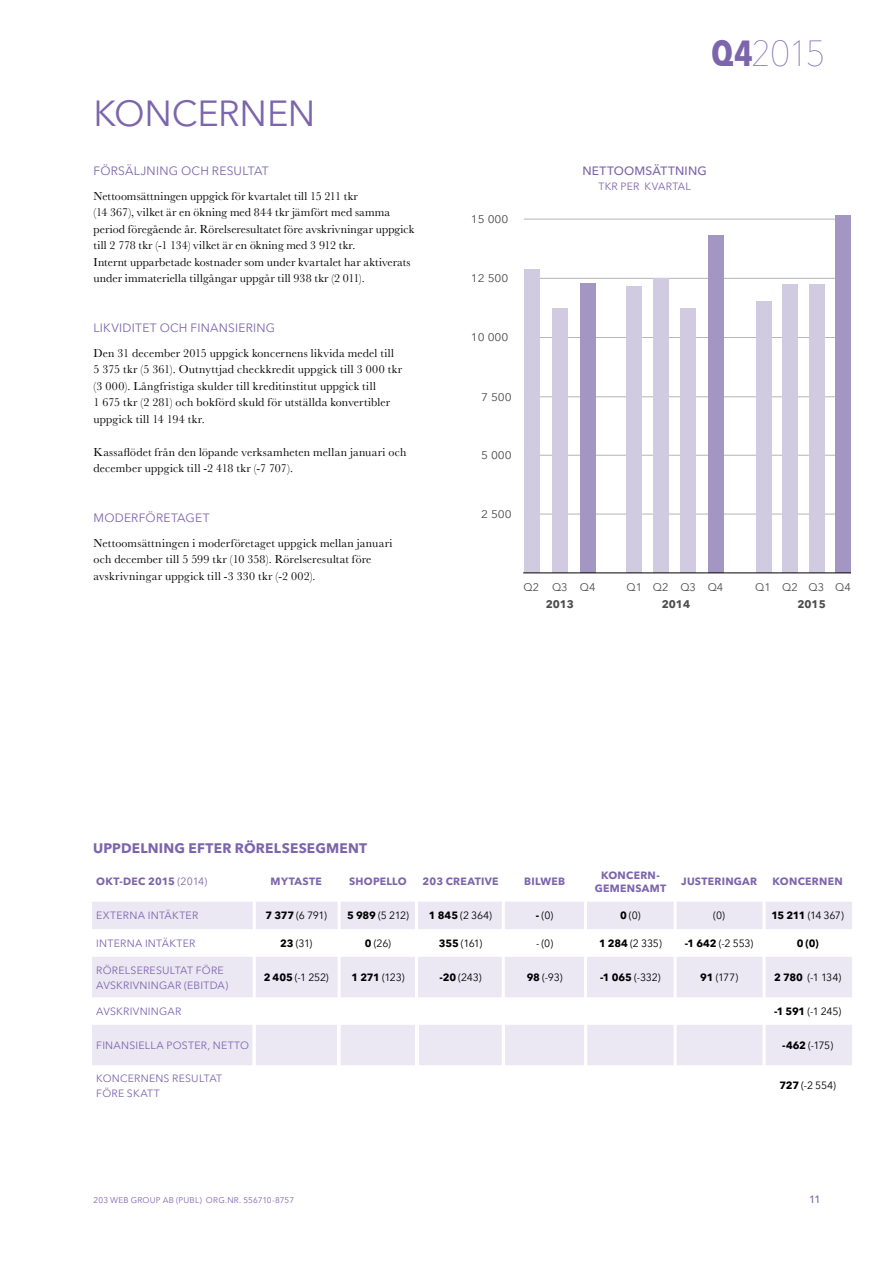
<style>
.page{position:relative;width:893px;height:1263px;background:#fff}
.page>*{position:absolute;margin:0;border:0;box-sizing:border-box;transform-origin:0 0}
.t1{font:36px "Avenir Next LT Pro";letter-spacing:-.01em;color:#7c65ac}
.t2{font:200 36px "Avenir Next LT Pro";color:#7c65ac}
.t3{font:700 13.8px "Avenir Next LT Pro";letter-spacing:.015em;color:#7c65ac}
.t4{font:12px/16.5px "Baskerville";letter-spacing:.015em;color:#000}
.t5{font:12px "Avenir Next LT Pro";letter-spacing:.02em;color:#7c65ac}
.t6{font:500 12px "Avenir Next LT Pro";letter-spacing:.02em;color:#7c65ac}
.t7{font:10.95px "Avenir Next LT Pro";color:#4c4c4c;scale:1.09 1}
.t8{font:10.95px "Avenir Next LT Pro";color:#4c4c4c}
.t9{font:700 10.95px "Avenir Next LT Pro";color:#4c4c4c}
.t10{font:10.5px "Avenir Next LT Pro";letter-spacing:-.025em;color:#000}
.t11{font:10.5px/15px "Avenir Next LT Pro";letter-spacing:.025em;color:#7c65ac}
.t12{font:700 10.5px/13.5px "Avenir Next LT Pro";letter-spacing:.025em;color:#7c65ac;text-align:center}
.t13{font:700 10.5px "Avenir Next LT Pro";color:#000}
.t14{font:500 10.5px "Avenir Next LT Pro";color:#7c65ac}
.t15{font:8.25px "Avenir Next LT Pro";letter-spacing:.02em;color:#7c65ac}
.s1{font-weight:700;font-stretch:condensed}
.s2{font-weight:400}
.s3{font-weight:700}
</style>
<div class="page">
<hr style="left:524px;top:337px;width:326px;height:1px;background:#000">
<hr style="left:524px;top:455px;width:326px;height:1px;background:#000">
<hr style="left:524px;top:514px;width:326px;height:1px;background:#000">
<hr style="left:524px;top:396px;width:326px;height:1px;background:#000">
<hr style="left:524px;top:278px;width:326px;height:1px;background:#000">
<hr style="left:524px;top:219px;width:326px;height:1px;background:#000">
<div style="left:524px;top:270px;width:16px;height:303px;background:#d1cbe1"></div>
<div style="left:552px;top:308px;width:16px;height:265px;background:#d1cbe1"></div>
<div style="left:580px;top:284px;width:16px;height:289px;background:#a396c3"></div>
<div style="left:626px;top:286px;width:15px;height:287px;background:#d1cbe1"></div>
<div style="left:653px;top:279px;width:16px;height:294px;background:#d1cbe1"></div>
<div style="left:680px;top:308px;width:16px;height:265px;background:#d1cbe1"></div>
<div style="left:708px;top:235px;width:15px;height:338px;background:#a396c3"></div>
<div style="left:782px;top:284px;width:16px;height:289px;background:#d1cbe1"></div>
<div style="left:835px;top:215px;width:15px;height:358px;background:#a396c3"></div>
<div style="left:809px;top:284px;width:15px;height:289px;background:#d1cbe1"></div>
<div style="left:756px;top:301px;width:15px;height:272px;background:#d1cbe1"></div>
<hr style="left:523px;top:573px;width:327px;height:1px;background:#000">
<svg style="left:92px;top:902px;width:760px;height:163px;fill:#ebe8f4"></svg>
<hr style="left:674px;top:902px;width:3px;height:27px;background:#fff">
<hr style="left:674px;top:929px;width:3px;height:28px;background:#fff">
<hr style="left:674px;top:957px;width:3px;height:40px;background:#fff">
<hr style="left:337px;top:997px;width:3px;height:28px;background:#fff">
<hr style="left:416px;top:997px;width:3px;height:28px;background:#fff">
<hr style="left:674px;top:997px;width:3px;height:28px;background:#fff">
<hr style="left:337px;top:1025px;width:3px;height:40px;background:#fff">
<hr style="left:416px;top:1025px;width:3px;height:40px;background:#fff">
<hr style="left:674px;top:1025px;width:3px;height:40px;background:#fff">
<hr style="left:253px;top:895px;width:3px;height:276px;background:#fff">
<hr style="left:338px;top:895px;width:3px;height:276px;background:#fff">
<hr style="left:415px;top:895px;width:3px;height:276px;background:#fff">
<hr style="left:502px;top:895px;width:3px;height:276px;background:#fff">
<hr style="left:584px;top:895px;width:3px;height:276px;background:#fff">
<hr style="left:763px;top:895px;width:3px;height:276px;background:#fff">
<h1 class="t1" style="left:94px;top:92px;width:223px">KONCERNEN</h1>
<p class="t5" style="left:94px;top:163px;width:177px">FÖRSÄLJNING OCH RESULTAT</p>
<p class="t4" style="left:94px;top:188px;width:322px">Nettoomsättningen uppgick för kvartalet till 15 211 tkr<br>(14 367), vilket är en ökning med 844 tkr jämfört med samma period föregående år. Rörelseresultatet före avskrivningar uppgick till 2 778 tkr (-1 134) vilket är en ökning med 3 912 tkr.<br>Internt upparbetade kostnader som under kvartalet har aktiverats under immateriella tillgångar uppgår till 938 tkr (2 011).</p>
<p class="t5" style="left:94px;top:320px;width:183px">LIKVIDITET OCH FINANSIERING</p>
<p class="t4" style="left:94px;top:345px;width:310px">Den 31 december 2015 uppgick koncernens likvida medel till 5 375 tkr (5 361). Outnyttjad checkkredit uppgick till 3 000 tkr (3 000). Långfristiga skulder till kreditinstitut uppgick till<br>1 675 tkr (2 281) och bokförd skuld för utställda konvertibler uppgick till 14 194 tkr.</p>
<p class="t4" style="left:94px;top:444px;width:314px">Kassaflödet från den löpande verksamheten mellan januari och december uppgick till -2 418 tkr (-7 707).</p>
<p class="t5" style="left:94px;top:510px;width:117px">MODERFÖRETAGET</p>
<p class="t4" style="left:94px;top:535px;width:301px">Nettoomsättningen i moderföretaget uppgick mellan januari och december till 5 599 tkr (10 358). Rörelseresultat före avskrivningar uppgick till -3 330 tkr (-2 002).</p>
<h1 class="t2" style="left:711px;top:32px;width:116px"><span class="s1">Q4</span>2015</h1>
<p class="t7" style="left:471px;top:212px;width:36px">15 000</p>
<p class="t7" style="left:471px;top:272px;width:36px">12 500</p>
<p class="t7" style="left:471px;top:331px;width:36px">10 000</p>
<p class="t7" style="left:481px;top:390px;width:30px">7 500</p>
<p class="t7" style="left:481px;top:449px;width:30px">5 000</p>
<p class="t7" style="left:481px;top:507px;width:30px">2 500</p>
<p class="t6" style="left:582px;top:163px;width:126px">NETTOOMSÄTTNING</p>
<p class="t11" style="left:598px;top:178px;width:94px">TKR PER KVARTAL</p>
<p class="t8" style="left:523px;top:580px;width:74px">Q2 Q3 Q4</p>
<p class="t8" style="left:626px;top:580px;width:98px">Q1 Q2 Q3 Q4</p>
<p class="t8" style="left:755px;top:580px;width:97px">Q1 Q2 Q3 Q4</p>
<p class="t9" style="left:546px;top:598px;width:30px">2013</p>
<p class="t9" style="left:662px;top:598px;width:30px">2014</p>
<p class="t9" style="left:797px;top:598px;width:30px">2015</p>
<p class="t3" style="left:93px;top:839px;width:276px">UPPDELNING EFTER RÖRELSESEGMENT</p>
<p class="t12" style="left:96px;top:875px;width:113px">OKT-DEC 2015 <span class="s2">(2014)</span></p>
<p class="t12" style="left:271px;top:875px;width:53px">MYTASTE</p>
<p class="t12" style="left:349px;top:875px;width:59px">SHOPELLO</p>
<p class="t12" style="left:422px;top:875px;width:78px">203 CREATIVE</p>
<p class="t12" style="left:524px;top:875px;width:42px">BILWEB</p>
<p class="t12" style="left:595px;top:868px;width:73px">KONCERN-<br>GEMENSAMT</p>
<p class="t12" style="left:681px;top:875px;width:78px">JUSTERINGAR</p>
<p class="t12" style="left:773px;top:875px;width:72px">KONCERNEN</p>
<p class="t11" style="left:96px;top:908px;width:103px">EXTERNA INTÄKTER</p>
<p class="t10" style="left:266px;top:909px;width:63px"><span class="s3">7 377</span> (6 791)</p>
<p class="t10" style="left:347px;top:909px;width:63px"><span class="s3">5 989</span> (5 212)</p>
<p class="t10" style="left:429px;top:909px;width:65px"><span class="s3">1 845</span> (2 364)</p>
<p class="t10" style="left:536px;top:909px;width:19px"><span class="s3">-</span> (0)</p>
<p class="t10" style="left:620px;top:909px;width:22px"><span class="s3">0</span> (0)</p>
<p class="t10" style="left:713px;top:909px;width:13px">(0)</p>
<p class="t10" style="left:771px;top:909px;width:74px"><span class="s3">15 211</span> (14 367)</p>
<p class="t11" style="left:96px;top:936px;width:101px">INTERNA INTÄKTER</p>
<p class="t10" style="left:280px;top:937px;width:34px"><span class="s3">23</span> (31)</p>
<p class="t10" style="left:365px;top:937px;width:28px"><span class="s3">0</span> (26)</p>
<p class="t10" style="left:439px;top:937px;width:45px"><span class="s3">355</span> (161)</p>
<p class="t10" style="left:536px;top:937px;width:19px">- (0)</p>
<p class="t10" style="left:599px;top:937px;width:64px"><span class="s3">1 284</span> (2 335)</p>
<p class="t10" style="left:685px;top:937px;width:70px"><span class="s3">-1 642</span> (-2 553)</p>
<p class="t13" style="left:797px;top:937px;width:24px">0 (0)</p>
<p class="t11" style="left:96px;top:962px;width:133px">RÖRELSERESULTAT FÖRE<br>AVSKRIVNINGAR (EBITDA)</p>
<p class="t10" style="left:264px;top:971px;width:67px"><span class="s3">2 405</span> (-1 252)</p>
<p class="t10" style="left:351px;top:971px;width:55px"><span class="s3">1 271</span> (123)</p>
<p class="t10" style="left:440px;top:971px;width:43px"><span class="s3">-20</span> (243)</p>
<p class="t10" style="left:527px;top:971px;width:37px"><span class="s3">98</span> (-93)</p>
<p class="t10" style="left:600px;top:971px;width:62px"><span class="s3">-1 065</span> (-332)</p>
<p class="t10" style="left:700px;top:971px;width:39px"><span class="s3">91</span> (177)</p>
<p class="t10" style="left:774px;top:971px;width:68px"><span class="s3">2 780</span> (-1 134)</p>
<p class="t11" style="left:96px;top:1004px;width:87px">AVSKRIVNINGAR</p>
<p class="t10" style="left:774px;top:1005px;width:69px"><span class="s3">-1 591</span> (-1 245)</p>
<p class="t11" style="left:96px;top:1038px;width:154px">FINANSIELLA POSTER, NETTO</p>
<p class="t10" style="left:782px;top:1039px;width:52px"><span class="s3">-462</span> (-175)</p>
<p class="t11" style="left:96px;top:1071px;width:127px">KONCERNENS RESULTAT<br>FÖRE SKATT</p>
<p class="t10" style="left:779px;top:1079px;width:58px"><span class="s3">727</span> (-2 554)</p>
<p class="t15" style="left:94px;top:1195px;width:202px">203 WEB GROUP AB (PUBL) ORG.NR. 556710-8757</p>
<p class="t14" style="left:809px;top:1193px;width:13px">11</p>
</div>
